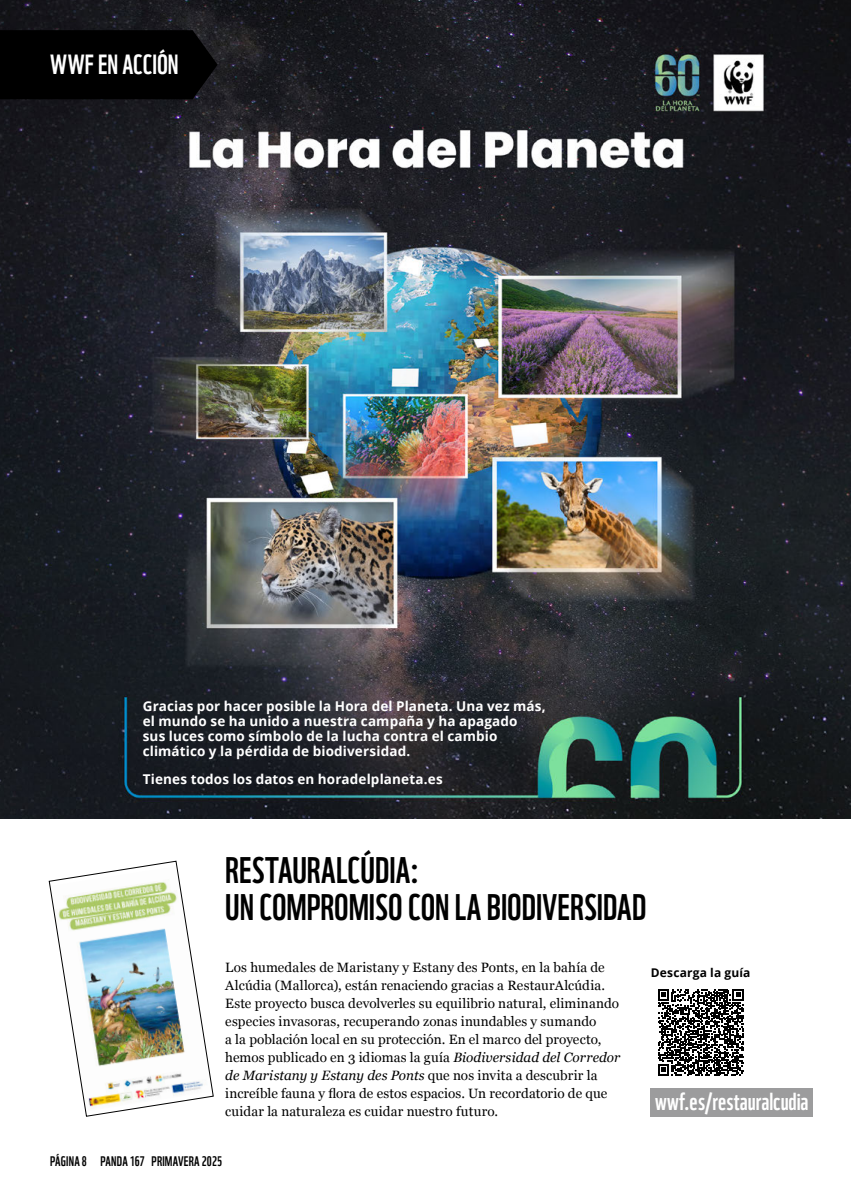
<style>
.page{position:relative;width:851px;height:1191px;background:#fff}
.page>*{position:absolute;margin:0;border:0;box-sizing:border-box;transform-origin:0 0}
.t1{font:36px/37.5px "WWF";color:#000}
.t2{font:27px "WWF";color:#fff}
.t3{font:24px "WWF";letter-spacing:.005em;color:#fff}
.t4{font:13.5px/18px "Georgia";letter-spacing:.01em;color:#000}
.t5{font:700 13.5px/15px "Open Sans";letter-spacing:.01em;color:#fff}
.t6{font:13.5px "WWF";letter-spacing:.01em;color:#000}
.t7{font:700 12px "Open Sans";letter-spacing:.02em;color:#000}
.s1{font-style:italic}
</style>
<div class="page">
<img style="left:0;top:0;width:850px;height:819px">
<img style="left:49px;top:860px;width:165px;height:256px">
<svg style="left:658px;top:989px;width:85px;height:86px"></svg>
<div style="left:650px;top:1088px;width:162px;height:28px;background:#9c9c9d"></div>
<div style="left:0;top:30px;width:217px;height:69px;background:#000"></div>
<h2 class="t2" style="left:50px;top:44px;width:130px">WWF EN ACCIÓN</h2>
<p class="t5" style="left:143px;top:698px;width:404px">Gracias por hacer posible la Hora del Planeta. Una vez más, el mundo se ha unido a nuestra campaña y ha apagado<br>sus luces como símbolo de la lucha contra el cambio climático y la pérdida de biodiversidad.</p>
<p class="t5" style="left:143px;top:771px;width:301px">Tienes todos los datos en horadelplaneta.es</p>
<h1 class="t1" style="left:225px;top:847px;width:423px">RESTAURALCÚDIA:<br>UN COMPROMISO CON LA BIODIVERSIDAD</h1>
<p class="t4" style="left:225px;top:958px;width:396px">Los humedales de Maristany y Estany des Ponts, en la bahía de Alcúdia (Mallorca), están renaciendo gracias a RestaurAlcúdia.<br>Este proyecto busca devolverles su equilibrio natural, eliminando especies invasoras, recuperando zonas inundables y sumando<br>a la población local en su protección. En el marco del proyecto, hemos publicado en 3 idiomas la guía <span class="s1">Biodiversidad del Corredor de Maristany y Estany des Ponts</span> que nos invita a descubrir la increíble fauna y flora de estos espacios. Un recordatorio de que cuidar la naturaleza es cuidar nuestro futuro.</p>
<p class="t7" style="left:650px;top:964px;width:101px">Descarga la guía</p>
<h3 class="t3" style="left:655px;top:1082px;width:155px">wwf.es/restauralcudia</h3>
<p class="t6" style="left:50px;top:1150px;width:173px">PÁGINA 8 PANDA 167 PRIMAVERA 2025</p>
</div>
